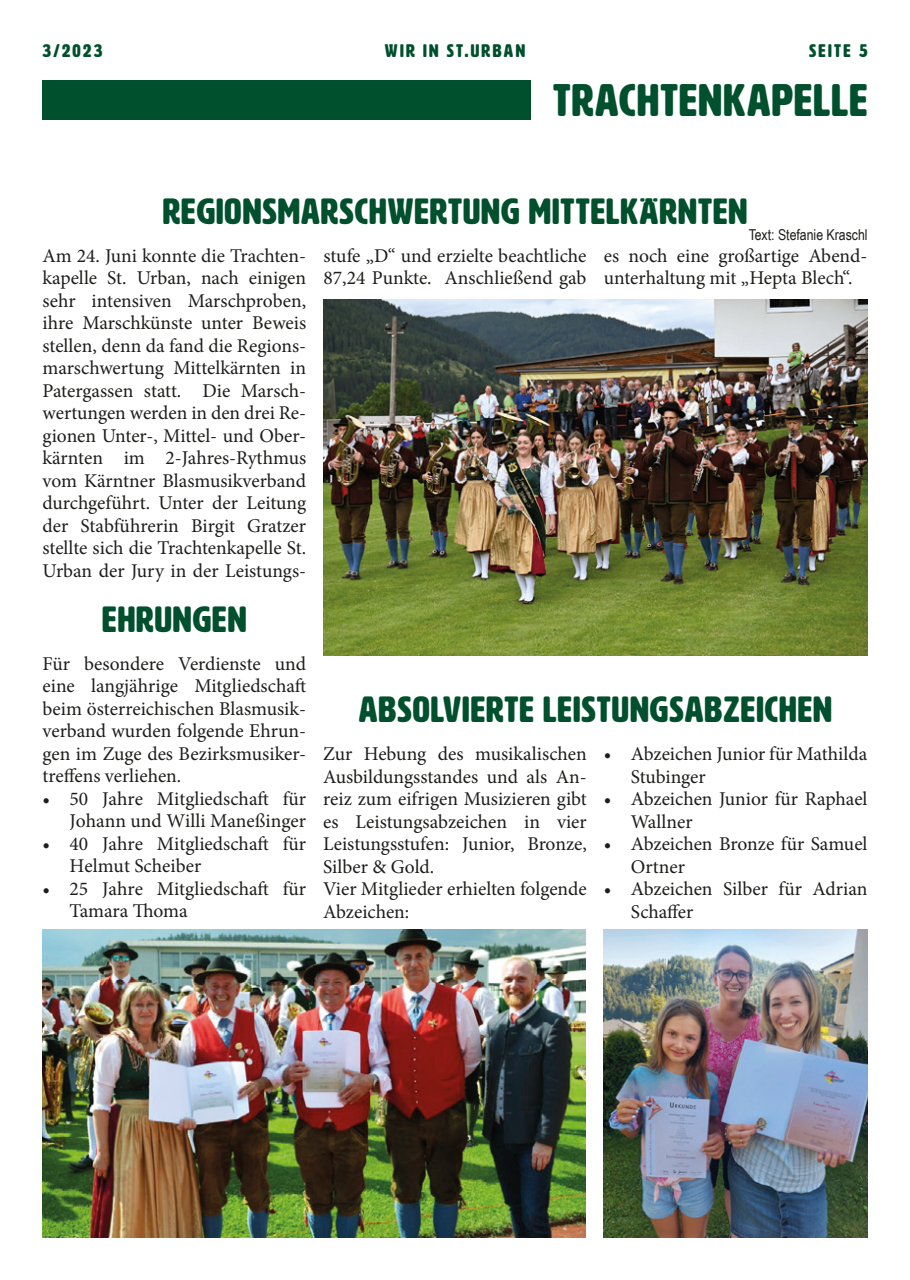
<style>
.page{position:relative;width:910px;height:1280px;background:#fff}
.page>*{position:absolute;margin:0;border:0;box-sizing:border-box;transform-origin:0 0}
.t1{font:45px "HWT Artz";letter-spacing:.03em;color:#00502d}
.t2{font:36px "HWT Artz";letter-spacing:.03em;color:#00502d}
.t3{font:19.5px/22.5px "Minion Pro";color:#1d1d1b}
.t4{font:18px "HWT Artz";letter-spacing:.13em;color:#00502d}
.t5{font:15px "Arial Narrow";color:#1d1d1b}
</style>
<div class="page">
<div style="left:43px;top:80px;width:488px;height:39px;background:#00502d"></div>
<img style="left:323px;top:300px;width:544px;height:356px">
<img style="left:43px;top:930px;width:543px;height:307px">
<img style="left:604px;top:930px;width:263px;height:307px">
<p class="t4" style="left:43px;top:41px;width:61px">3/2023</p>
<p class="t4" style="left:385px;top:41px;width:142px">WIR IN ST.URBAN</p>
<p class="t4" style="left:809px;top:41px;width:60px">SEITE 5</p>
<p class="t1" style="left:553px;top:77px;width:316px">TRACHTENKAPELLE</p>
<p class="t2" style="left:163px;top:192px;width:586px">REGIONSMARSCHWERTUNG MITTELKÄRNTEN</p>
<p class="t3" style="left:43px;top:244px;width:265px;text-align:justify">Am 24. Juni konnte die Trachten&shy;kapelle St. Urban, nach einigen sehr intensiven Marschproben, ihre Marschkünste unter Beweis stellen, denn da fand die Regions&shy;marschwertung Mittelkärnten in Patergassen statt. Die Marsch&shy;wertungen werden in den drei Re&shy;gionen Unter-, Mittel- und Ober&shy;kärnten im 2-Jahres-Rythmus vom Kärntner Blasmusikverband durchgeführt. Unter der Leitung der Stabführerin Birgit Gratzer stellte sich die Trachtenkapelle St.<br>Urban der Jury in der Leistungs-</p>
<p class="t3" style="left:323px;top:244px;width:264px">stufe „D“ und erzielte beachtliche<br>87,24 Punkte. Anschließend gab</p>
<p class="t3" style="left:604px;top:244px;width:265px">es noch eine großartige Abend&shy;unterhaltung mit „Hepta Blech“.</p>
<p class="t2" style="left:102px;top:600px;width:146px">EHRUNGEN</p>
<p class="t3" style="left:43px;top:652px;width:265px;text-align:justify">Für besondere Verdienste und eine langjährige Mitgliedschaft beim österreichischen Blasmusik&shy;verband wurden folgende Ehrun&shy;gen im Zuge des Bezirksmusiker&shy;treffens verliehen.</p>
<p class="t3" style="left:43px;top:787px;width:265px;text-align:right">• 50 Jahre Mitgliedschaft für<br>Johann und Willi Maneßinger</p>
<p class="t3" style="left:70px;top:832px;width:238px;text-indent:-27px">• 40 Jahre Mitgliedschaft für<br>Helmut Scheiber</p>
<p class="t3" style="left:70px;top:877px;width:238px;text-indent:-27px">• 25 Jahre Mitgliedschaft für<br>Tamara Thoma</p>
<p class="t5" style="left:749px;top:224px;width:120px">Text: Stefanie Kraschl</p>
<p class="t2" style="left:359px;top:691px;width:475px">ABSOLVIERTE LEISTUNGSABZEICHEN</p>
<p class="t3" style="left:323px;top:743px;width:265px;text-align:justify">Zur Hebung des musikalischen Ausbildungsstandes und als An&shy;reiz zum eifrigen Musizieren gibt es Leistungsabzeichen in vier Leistungsstufen: Junior, Bronze, Silber &amp; Gold.</p>
<p class="t3" style="left:323px;top:878px;width:265px">Vier Mitglieder erhielten folgende<br>Abzeichen:</p>
<p class="t3" style="left:631px;top:743px;width:238px;text-indent:-27px">• Abzeichen Junior für Mathilda<br>Stubinger</p>
<p class="t3" style="left:631px;top:788px;width:238px;text-indent:-27px">• Abzeichen Junior für Raphael<br>Wallner</p>
<p class="t3" style="left:631px;top:833px;width:238px;text-indent:-27px">• Abzeichen Bronze für Samuel<br>Ortner</p>
<p class="t3" style="left:631px;top:878px;width:238px;text-indent:-27px">• Abzeichen Silber für Adrian<br>Schaffer</p>
</div>
